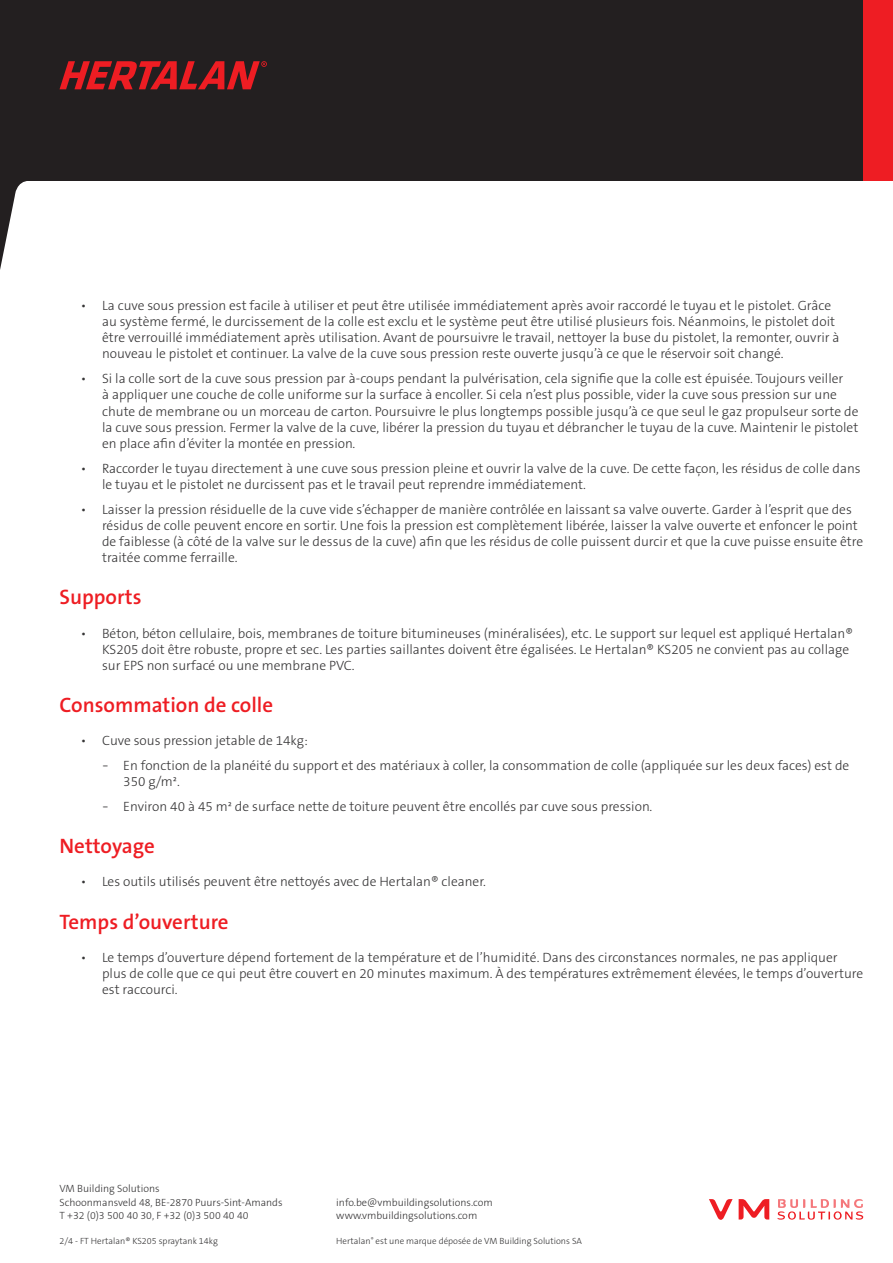
<style>
.page{position:relative;width:893px;height:1263px;background:#fff}
.page>*{position:absolute;margin:0;border:0;box-sizing:border-box;transform-origin:0 0}
.SECTION{font:600 21px "The Sans B W6";color:#ee1d23}
.t1{font:300 13.5px/16.2px "The Sans B W3";color:#363536}
.t2{font:300 10.5px/13.5px "The Sans B W3";color:#363536}
.t3{font:300 9px "The Sans B W3";color:#363536}
.s1{font-family:"Rubik"}
</style>
<div class="page">
<div style="left:0;top:0;width:886px;height:181px;background:#231f20"></div>
<div style="left:863px;top:0;width:30px;height:181px;background:#ee1d23"></div>
<svg style="left:60px;top:61px;width:207px;height:28px"></svg>
<svg style="left:777px;top:1199px;width:86px;height:21px"></svg>
<svg style="left:709px;top:1199px;width:60px;height:21px"></svg>
<svg style="left:1px;top:181px;width:26px;height:84px"></svg>
<hr style="left:0;top:181px;width:1px;height:89px;background:#231f20">
<p class="t1" style="left:102px;top:297px;width:739px;text-indent:-21px">• La cuve sous pression est facile à utiliser et peut être utilisée immédiatement après avoir raccordé le tuyau et le pistolet. Grâce au système fermé, le durcissement de la colle est exclu et le système peut être utilisé plusieurs fois. Néanmoins, le pistolet doit être verrouillé immédiatement après utilisation. Avant de poursuivre le travail, nettoyer la buse du pistolet, la remonter, ouvrir à nouveau le pistolet et continuer. La valve de la cuve sous pression reste ouverte jusqu’à ce que le réservoir soit changé.</p>
<p class="t1" style="left:102px;top:370px;width:758px;text-indent:-21px">• Si la colle sort de la cuve sous pression par à-coups pendant la pulvérisation, cela signifie que la colle est épuisée. Toujours veiller<br>à appliquer une couche de colle uniforme sur la surface à encoller. Si cela n’est plus possible, vider la cuve sous pression sur une chute de membrane ou un morceau de carton. Poursuivre le plus longtemps possible jusqu’à ce que seul le gaz propulseur sorte de la cuve sous pression. Fermer la valve de la cuve, libérer la pression du tuyau et débrancher le tuyau de la cuve. Maintenir le pistolet en place afin d’éviter la montée en pression.</p>
<p class="t1" style="left:102px;top:460px;width:760px;text-indent:-21px">• Raccorder le tuyau directement à une cuve sous pression pleine et ouvrir la valve de la cuve. De cette façon, les résidus de colle dans le tuyau et le pistolet ne durcissent pas et le travail peut reprendre immédiatement.</p>
<p class="t1" style="left:102px;top:501px;width:763px;text-indent:-21px">• Laisser la pression résiduelle de la cuve vide s’échapper de manière contrôlée en laissant sa valve ouverte. Garder à l’esprit que des résidus de colle peuvent encore en sortir. Une fois la pression est complètement libérée, laisser la valve ouverte et enfoncer le point de faiblesse (à côté de la valve sur le dessus de la cuve) afin que les résidus de colle puissent durcir et que la cuve puisse ensuite être traitée comme ferraille.</p>
<p class="SECTION" style="left:60px;top:584px;width:84px">Supports</p>
<p class="t1" style="left:102px;top:625px;width:752px;text-indent:-21px">• Béton, béton cellulaire, bois, membranes de toiture bitumineuses (minéralisées), etc. Le support sur lequel est appliqué Hertalan®<br>KS205 doit être robuste, propre et sec. Les parties saillantes doivent être égalisées. Le Hertalan® KS205 ne convient pas au collage sur EPS non surfacé ou une membrane PVC.</p>
<p class="SECTION" style="left:60px;top:692px;width:215px">Consommation de colle</p>
<p class="t1" style="left:81px;top:733px;width:229px">• Cuve sous pression jetable de 14kg:</p>
<p class="t1" style="left:123px;top:757px;width:727px;text-indent:-21px"><span class="s1">-</span> En fonction de la planéité du support et des matériaux à coller, la consommation de colle (appliquée sur les deux faces) est de<br>350 g/m².</p>
<p class="t1" style="left:102px;top:798px;width:552px"><span class="s1">-</span> Environ 40 à 45 m² de surface nette de toiture peuvent être encollés par cuve sous pression.</p>
<p class="SECTION" style="left:60px;top:833px;width:97px">Nettoyage</p>
<p class="t1" style="left:81px;top:874px;width:407px">• Les outils utilisés peuvent être nettoyés avec de Hertalan® cleaner.</p>
<p class="SECTION" style="left:60px;top:908px;width:171px">Temps d’ouverture</p>
<p class="t1" style="left:102px;top:949px;width:763px;text-indent:-21px">• Le temps d’ouverture dépend fortement de la température et de l’humidité. Dans des circonstances normales, ne pas appliquer plus de colle que ce qui peut être couvert en 20 minutes maximum. À des températures extrêmement élevées, le temps d’ouverture est raccourci.</p>
<p class="t2" style="left:60px;top:1182px;width:225px">VM Building Solutions<br>Schoonmansveld 48, BE-2870 Puurs-Sint-Amands<br>T +32 (0)3 500 40 30, F +32 (0)3 500 40 40</p>
<p class="t2" style="left:336px;top:1196px;width:158px">info.be@vmbuildingsolutions.com www.vmbuildingsolutions.com</p>
<p class="t3" style="left:60px;top:1235px;width:160px">2/4 - FT Hertalan® KS205 spraytank 14kg</p>
<p class="t3" style="left:336px;top:1235px;width:247px">Hertalan<sup>®</sup> est une marque déposée de VM Building Solutions SA</p>
</div>
